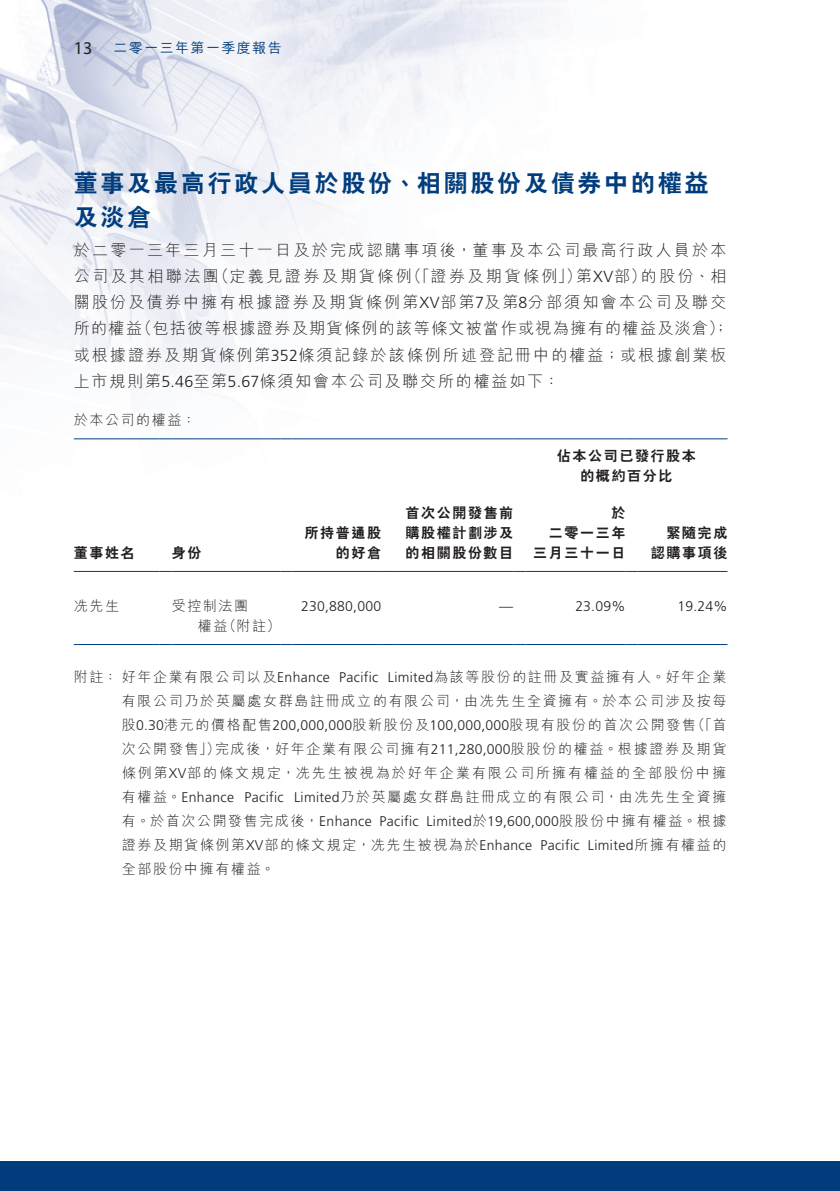
<style>
.page{position:relative;width:840px;height:1191px;background:#fff}
.page>*{position:absolute;margin:0;border:0;box-sizing:border-box;transform-origin:0 0}
._03_H1{font:800 24px/34px "C Hei 2 HK";letter-spacing:.115em;color:#013d7d}
.t1{font:18px "Myriad Pro";color:#231f20}
._31_table_tab_6pt{font:300 16px/26px "M Hei HK";letter-spacing:.14em;color:#231f20;text-align:right}
._31_table_tab_6pt-2{font:300 16px "M Hei HK";letter-spacing:.085em;color:#231f20}
._21_IN0__Note{font:300 14px/24px "M Hei HK";letter-spacing:.12em;color:#231f20}
._21_IN0__Note-2{font:300 14px "Frutiger LT Std";letter-spacing:.025em;color:#231f20}
._31_table_tab_6pt-3{font:800 14px/20px "C Hei 2 HK";letter-spacing:.115em;color:#231f20;text-align:right}
._21_IN0__Note-3{font:300 14px "M Hei HK";letter-spacing:.145em;color:#231f20}
._31_table_tab_6pt-4{font:300 14px "Frutiger LT Std";letter-spacing:.015em;color:#231f20}
.t2{font:500 14px "M Hei HK";letter-spacing:.1em;color:#013d7d}
._31_table_tab_6pt-5{font:300 14px "M Hei HK";letter-spacing:.115em;color:#231f20}
._15_Table_Stub{font:300 14px "M Hei HK";letter-spacing:.115em;color:#231f20}
._15_Table_Stub-2{font:800 14px "C Hei 2 HK";color:#231f20}
.s1{font-family:"Frutiger LT Std"}
.s2{font-family:"M Hei HK"}
</style>
<div class="page">
<img style="left:0;top:0;width:704px;height:645px">
<div style="left:0;top:1161px;width:839px;height:30px;background:#013d7d"></div>
<hr style="left:74px;top:644px;width:86px;height:1px;background:#013d7d">
<svg style="left:160px;top:644px;width:12px;height:1px"></svg>
<hr style="left:172px;top:644px;width:108px;height:1px;background:#013d7d">
<svg style="left:280px;top:644px;width:12px;height:1px"></svg>
<hr style="left:292px;top:644px;width:89px;height:1px;background:#013d7d">
<svg style="left:381px;top:644px;width:12px;height:1px"></svg>
<hr style="left:393px;top:644px;width:120px;height:1px;background:#013d7d">
<svg style="left:513px;top:644px;width:12px;height:1px"></svg>
<hr style="left:525px;top:644px;width:100px;height:1px;background:#013d7d">
<svg style="left:625px;top:644px;width:12px;height:1px"></svg>
<hr style="left:637px;top:644px;width:90px;height:1px;background:#013d7d">
<hr style="left:525px;top:571px;width:100px;height:1px;background:#013d7d">
<svg style="left:625px;top:571px;width:12px;height:1px"></svg>
<hr style="left:637px;top:571px;width:90px;height:1px;background:#013d7d">
<hr style="left:74px;top:571px;width:86px;height:1px;background:#013d7d">
<svg style="left:160px;top:571px;width:12px;height:1px"></svg>
<hr style="left:172px;top:571px;width:108px;height:1px;background:#013d7d">
<svg style="left:280px;top:571px;width:12px;height:1px"></svg>
<hr style="left:292px;top:571px;width:89px;height:1px;background:#013d7d">
<svg style="left:381px;top:571px;width:12px;height:1px"></svg>
<hr style="left:393px;top:571px;width:120px;height:1px;background:#013d7d">
<hr style="left:74px;top:438px;width:86px;height:1px;background:#013d7d">
<svg style="left:160px;top:438px;width:12px;height:1px"></svg>
<hr style="left:172px;top:438px;width:108px;height:1px;background:#013d7d">
<svg style="left:280px;top:438px;width:12px;height:1px"></svg>
<hr style="left:292px;top:438px;width:89px;height:1px;background:#013d7d">
<svg style="left:381px;top:438px;width:12px;height:1px"></svg>
<hr style="left:393px;top:438px;width:120px;height:1px;background:#013d7d">
<svg style="left:513px;top:438px;width:12px;height:1px"></svg>
<hr style="left:525px;top:438px;width:100px;height:1px;background:#013d7d">
<svg style="left:625px;top:438px;width:12px;height:1px"></svg>
<hr style="left:637px;top:438px;width:90px;height:1px;background:#013d7d">
<svg style="left:513px;top:571px;width:12px;height:1px"></svg>
<p class="t1" style="left:74px;top:37px;width:20px">13</p>
<p class="t2" style="left:113px;top:38px;width:169px">二零一三年第一季度報告</p>
<p class="_03_H1" style="left:74px;top:166px;width:636px">董事及最高行政人員於股份、相關股份及債券中的權益及淡倉</p>
<p class="_31_table_tab_6pt" style="left:74px;top:237px;width:654px">於二零一三年三月三十一日及於完成認購事項後，董事及本公司最高行政人員於本的股份、相</p>
<p class="_31_table_tab_6pt" style="left:213px;top:263px;width:200px">（定義見證券及期貨條例</p>
<p class="_31_table_tab_6pt" style="left:405px;top:263px;width:177px">（「證券及期貨條例」）</p>
<p class="_31_table_tab_6pt" style="left:576px;top:263px;width:72px">第<span class="s1">XV</span>部）</p>
<p class="_31_table_tab_6pt" style="left:74px;top:263px;width:147px">公司及其相聯法團</p>
<p class="_31_table_tab_6pt" style="left:74px;top:289px;width:653px">關股份及債券中擁有根據證券及期貨條例第<span class="s1">XV</span>部第<span class="s1">7</span>及第<span class="s1">8</span>分部須知會本公司及聯交</p>
<p class="_31_table_tab_6pt-2" style="left:136px;top:317px;width:593px">（包括彼等根據證券及期貨條例的該等條文被當作或視為擁有的權益及淡倉 ;(</p>
<p class="_31_table_tab_6pt" style="left:74px;top:315px;width:654px;text-align:left">所的權益<br>或根據證券及期貨條例第<span class="s1">352</span>條須記錄於該條例所述登記冊中的權益；或根據創業板上市規則第<span class="s1">5.46</span>至第<span class="s1">5.67</span>條須知會本公司及聯交所的權益如下：</p>
<p class="_31_table_tab_6pt-5" style="left:74px;top:410px;width:123px">於本公司的權益：</p>
<p class="_31_table_tab_6pt-3" style="left:74px;top:542px;width:62px">董事姓名</p>
<p class="_31_table_tab_6pt-5" style="left:74px;top:596px;width:47px">冼先生</p>
<p class="_15_Table_Stub-2" style="left:172px;top:543px;width:31px">身份</p>
<p class="_15_Table_Stub" style="left:172px;top:596px;width:78px">受控制法團</p>
<p class="_15_Table_Stub" style="left:222px;top:616px;width:59px">（附註(</p>
<p class="_15_Table_Stub" style="left:198px;top:616px;width:31px">權益</p>
<p class="_31_table_tab_6pt-3" style="left:304px;top:522px;width:78px">所持普通股的好倉</p>
<p class="_31_table_tab_6pt-4" style="left:301px;top:598px;width:81px">230,880,000</p>
<p class="_31_table_tab_6pt-3" style="left:405px;top:502px;width:109px;text-align:justify">首次公開發售前購股權計劃涉及的相關股份數目</p>
<p class="_31_table_tab_6pt-4" style="left:499px;top:598px;width:15px">—</p>
<p class="_31_table_tab_6pt-3" style="left:556px;top:446px;width:140px;text-align:center">佔本公司已發行股本的概約百分比</p>
<p class="_31_table_tab_6pt-3" style="left:533px;top:502px;width:93px">於<br>二零一三年三月三十一日</p>
<p class="_31_table_tab_6pt-3" style="left:650px;top:522px;width:78px">緊隨完成認購事項後</p>
<p class="_31_table_tab_6pt-4" style="left:575px;top:598px;width:52px">23.09%</p>
<p class="_31_table_tab_6pt-4" style="left:677px;top:598px;width:52px">19.24%</p>
<p class="_21_IN0__Note" style="left:387px;top:664px;width:340px"><span class="s1">Limited</span>為該等股份的註冊及實益擁有人。好年企業</p>
<p class="_21_IN0__Note" style="left:74px;top:664px;width:257px">附註：好年企業有限公司以及<span class="s1">Enhance</span></p>
<p class="_21_IN0__Note" style="left:122px;top:688px;width:605px">有限公司乃於英屬處女群島註冊成立的有限公司，由冼先生全資擁有。於本公司涉及按每</p>
<p class="_21_IN0__Note" style="left:690px;top:712px;width:37px">（「首</p>
<p class="_21_IN0__Note-2" style="left:339px;top:669px;width:41px">Pacific</p>
<p class="_21_IN0__Note" style="left:215px;top:712px;width:512px;text-indent:-93px">股<span class="s1">0.30</span>港元的價格配售<span class="s1">200,000,000</span>股新股份及<span class="s1">100,000,000</span>股現有股份的首次公開發售<br>完成後，好年企業有限公司擁有<span class="s1">211,280,000</span>股股份的權益。根據證券及期貨</p>
<p class="_21_IN0__Note" style="left:122px;top:736px;width:100px">次公開發售」）</p>
<p class="_21_IN0__Note-3" style="left:122px;top:762px;width:605px">條例第<span class="s1">XV</span>部的條文規定，冼先生被視為於好年企業有限公司所擁有權益的全部股份中擁</p>
<p class="_21_IN0__Note" style="left:294px;top:784px;width:433px"><span class="s1">Limited</span>乃於英屬處女群島註冊成立的有限公司，由冼先生全資擁</p>
<p class="_21_IN0__Note-2" style="left:122px;top:789px;width:114px"><span class="s2">有權益。</span>Enhance</p>
<p class="_21_IN0__Note-2" style="left:244px;top:789px;width:41px">Pacific</p>
<p class="_21_IN0__Note" style="left:122px;top:808px;width:251px">有。於首次公開發售完成後，<span class="s1">Enhance</span></p>
<p class="_21_IN0__Note-2" style="left:379px;top:813px;width:41px">Pacific</p>
<p class="_21_IN0__Note-2" style="left:426px;top:813px;width:301px">Limited<span class="s2">於</span>19,600,000<span class="s2">股股份中擁有權益。根據</span></p>
<p class="_21_IN0__Note" style="left:122px;top:832px;width:411px">證券及期貨條例第<span class="s1">XV</span>部的條文規定，冼先生被視為於<span class="s1">Enhance</span>全部股份中擁有權益。</p>
<p class="_21_IN0__Note-2" style="left:540px;top:837px;width:41px">Pacific</p>
<p class="_21_IN0__Note-2" style="left:587px;top:837px;width:140px">Limited<span class="s2">所擁有權益的</span></p>
</div>
